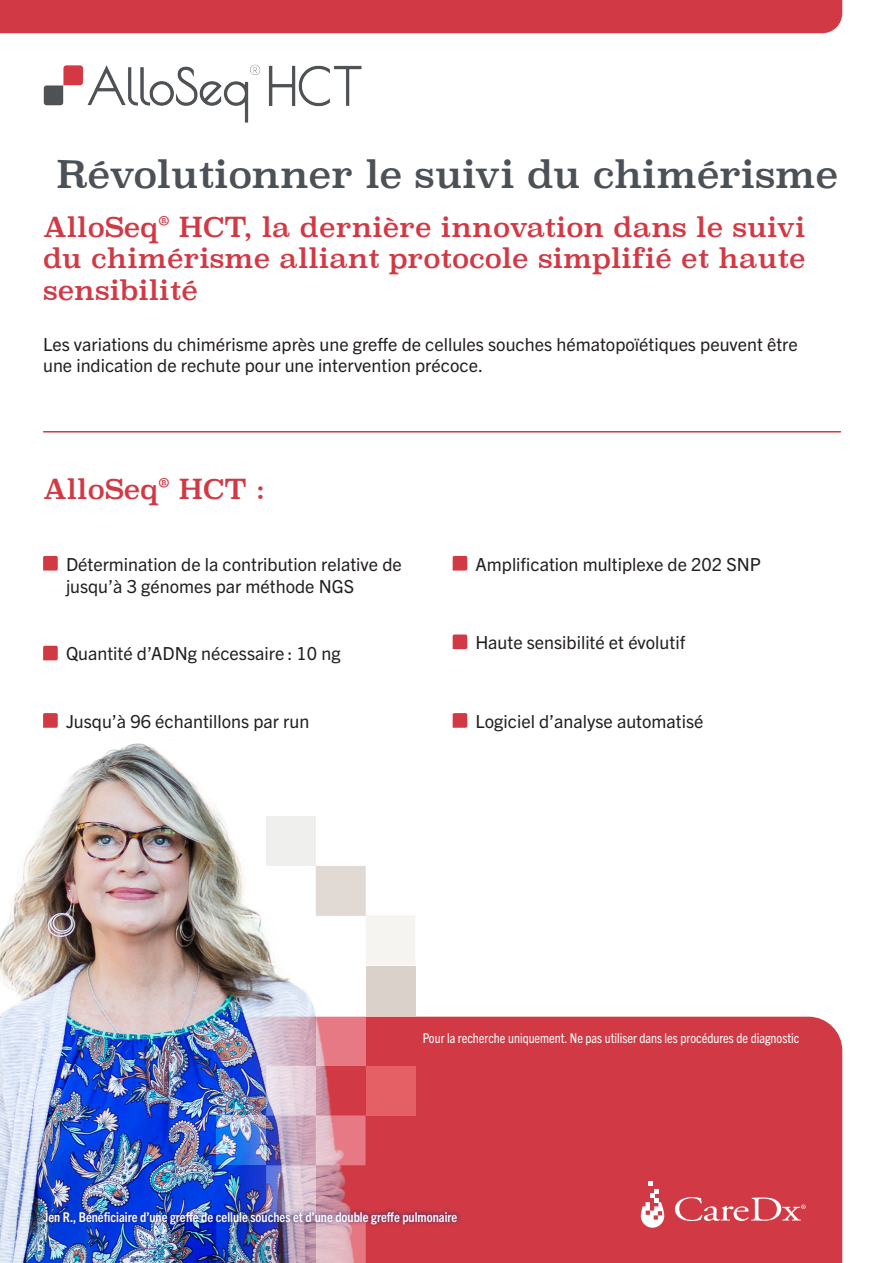
<style>
.page{position:relative;width:893px;height:1263px;background:#fff}
.page>*{position:absolute;margin:0;border:0;box-sizing:border-box;transform-origin:0 0}
.t1{font:37.5px "Superclarendon";letter-spacing:-.01em;color:#4b5156}
.t2{font:27px/31.5px "Superclarendon";color:#d13a44;text-align:justify}
.t3{font:18px/21px "Trade Gothic Next LT Pro";color:#231f20}
.t4{font:700 condensed 13.5px "Trade Gothic Next LT Pro";color:#fff}
.t5{font:condensed 13.5px "Trade Gothic Next LT Pro";color:#fff}
</style>
<div class="page">
<div style="left:484px;top:1016px;width:358px;height:246px;background:#d13a44"></div>
<img style="left:0;top:726px;width:484px;height:536px">
<img style="left:43px;top:64px;width:319px;height:58px">
<svg style="left:640px;top:1180px;width:24px;height:47px"></svg>
<svg style="left:675px;top:1196px;width:130px;height:24px;background:#da626a"></svg>
<svg style="left:316px;top:1015px;width:50px;height:50px;background:#e7838e"></svg>
<img style="left:216px;top:1115px;width:50px;height:50px">
<img style="left:166px;top:1228px;width:50px;height:34px">
<div style="left:366px;top:1065px;width:49px;height:50px;background:#e46065"></div>
<img style="left:266px;top:1065px;width:100px;height:197px">
<div style="left:266px;top:815px;width:50px;height:50px;background:#eff0ed"></div>
<div style="left:366px;top:965px;width:49px;height:50px;background:#d9d1ca"></div>
<svg style="left:316px;top:865px;width:99px;height:99px"></svg>
<img style="left:39px;top:1206px;width:423px;height:22px">
<hr style="left:43px;top:431px;width:797px;height:1px;background:#d13a44">
<svg style="left:43px;top:556px;width:15px;height:14px"></svg>
<svg style="left:43px;top:645px;width:15px;height:15px"></svg>
<svg style="left:43px;top:713px;width:15px;height:14px"></svg>
<svg style="left:452px;top:556px;width:15px;height:14px"></svg>
<svg style="left:452px;top:634px;width:15px;height:15px"></svg>
<svg style="left:452px;top:713px;width:15px;height:14px"></svg>
<div style="left:0;top:0;width:842px;height:33px;background:#d13a44"></div>
<h1 class="t1" style="left:56px;top:149px;width:783px">Révolutionner le suivi du chimérisme</h1>
<h2 class="t2" style="left:43px;top:213px;width:764px">AlloSeq<sup>®</sup> HCT, la dernière innovation dans le suivi du chimérisme alliant protocole simplifié et haute sensibilité</h2>
<p class="t3" style="left:43px;top:332px;width:756px">Les variations du chimérisme après une greffe de cellules souches hématopoïétiques peuvent être une indication de rechute pour une intervention précoce.</p>
<h2 class="t2" style="left:43px;top:475px;width:223px">AlloSeq<sup>®</sup> HCT :</h2>
<p class="t3" style="left:66px;top:551px;width:337px;line-height:22.5px">Détermination de la contribution relative de jusqu’à 3 génomes par méthode NGS</p>
<p class="t3" style="left:66px;top:642px;width:276px">Quantité d’ADNg nécessaire : 10 ng</p>
<p class="t3" style="left:66px;top:709px;width:245px">Jusqu’à 96 échantillons par run</p>
<p class="t3" style="left:475px;top:552px;width:287px">Amplification multiplexe de 202 SNP</p>
<p class="t3" style="left:475px;top:630px;width:211px">Haute sensibilité et évolutif</p>
<p class="t3" style="left:475px;top:709px;width:229px">Logiciel d’analyse automatisé</p>
<p class="t5" style="left:422px;top:1029px;width:378px">Pour la recherche uniquement. Ne pas utiliser dans les procédures de diagnostic</p>
<p class="t4" style="left:43px;top:1207px;width:416px">Jen R., Bénéficiaire d’une greffe de cellule souches et d’une double greffe pulmonaire</p>
</div>
